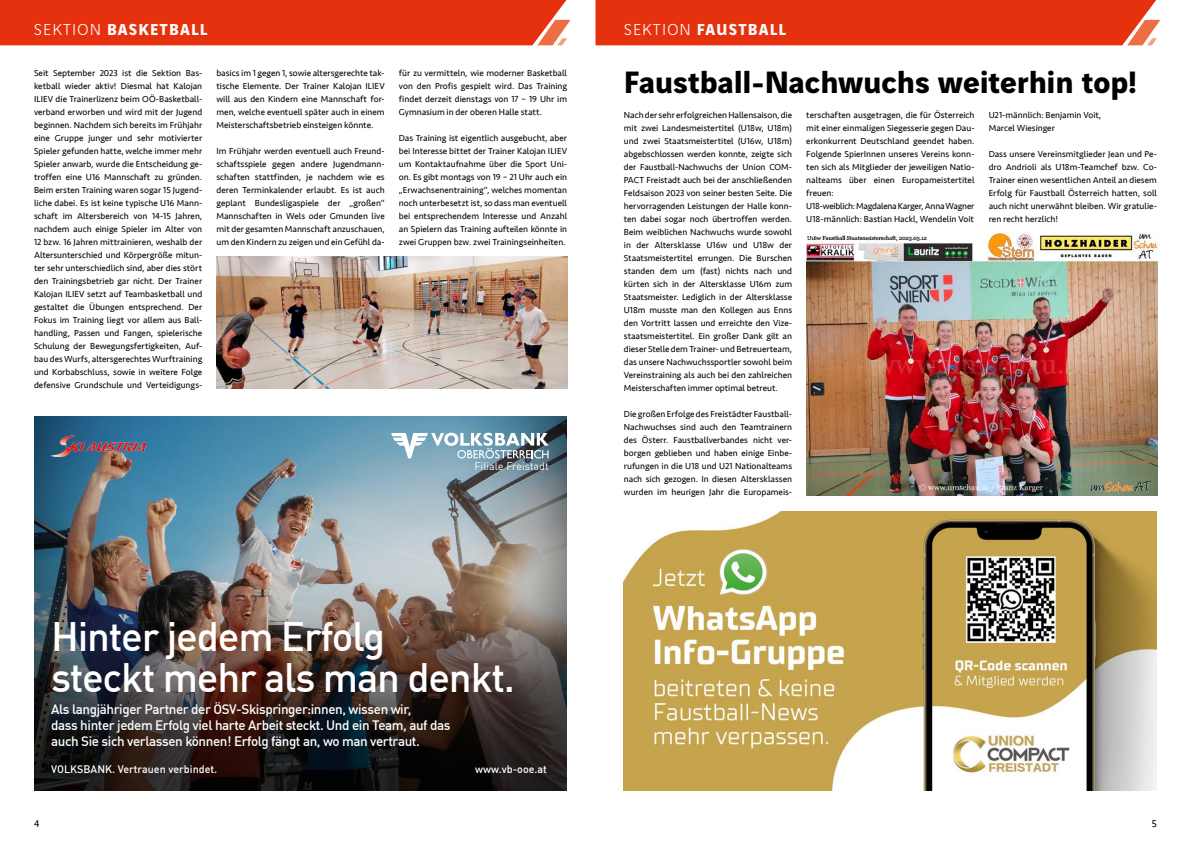
<style>
.page{position:relative;width:1191px;height:842px;background:#fff}
.page>*{position:absolute;margin:0;border:0;box-sizing:border-box;transform-origin:0 0}
.t1{font:500 40.3px/40.3px "DINOT";letter-spacing:-.03em;color:#fff}
.t2{font:700 33px "Vinci Sans";letter-spacing:-.005em;color:#000}
.t3{font:700 17px "Vinci Sans";letter-spacing:.07em;color:#fff}
.t4{font:500 13.4px/16.1px "DINOT";letter-spacing:-.03em;color:#fff}
.t5{font:500 10.7px "DINOT";color:#fff}
.t6{font:10.7px "DINOT";color:#fff}
.t7{font:10px "Seravek";color:#000}
.t8{font:9px/13px "Seravek";color:#000;text-align:justify}
.s1{font-weight:300}
</style>
<div class="page">
<div style="left:0;top:0;width:571px;height:45px;background:#e6310e"></div>
<div style="left:595px;top:0;width:565px;height:45px;background:#e6310e"></div>
<img style="left:624px;top:512px;width:533px;height:279px">
<div style="left:34px;top:417px;width:532px;height:373px;background:#000;opacity:.75"></div>
<svg style="left:391px;top:433px;width:158px;height:25px"></svg>
<img style="left:51px;top:435px;width:95px;height:21px">
<img style="left:216px;top:257px;width:351px;height:132px">
<img style="left:806px;top:233px;width:351px;height:263px">
<h3 class="t3" style="left:34px;top:16px;width:175px"><span class="s1">SEKTION</span> BASKETBALL</h3>
<h3 class="t3" style="left:624px;top:16px;width:164px"><span class="s1">SEKTION</span> FAUSTBALL</h3>
<p class="t8" style="left:34px;top:67px;width:170px">Seit September 2023 ist die Sektion Bas&shy;ketball wieder aktiv! Diesmal hat Kalojan ILIEV die Trainerlizenz beim OÖ-Basketball&shy;verband erworben und wird mit der Jugend beginnen. Nachdem sich bereits im Frühjahr eine Gruppe junger und sehr motivierter Spieler gefunden hatte, welche immer mehr Spieler anwarb, wurde die Entscheidung ge&shy;troffen eine U16 Mannschaft zu gründen.<br>Beim ersten Training waren sogar 15 Jugend&shy;liche dabei. Es ist keine typische U16 Mann&shy;schaft im Altersbereich von 14-15 Jahren, nachdem auch einige Spieler im Alter von 12 bzw. 16 Jahren mittrainieren, weshalb der Altersunterschied und Körpergröße mitun&shy;ter sehr unterschiedlich sind, aber dies stört den Trainingsbetrieb gar nicht. Der Trainer Kalojan ILIEV setzt auf Teambasketball und gestaltet die Übungen entsprechend. Der Fokus im Training liegt vor allem aus Ball&shy;handling, Passen und Fangen, spielerische Schulung der Bewegungsfertigkeiten, Auf&shy;bau des Wurfs, altersgerechtes Wurftraining und Korbabschluss, sowie in weitere Folge defensive Grundschule und Verteidigungs-</p>
<p class="t8" style="left:216px;top:67px;width:170px">basics im 1 gegen 1, sowie altersgerechte tak&shy;tische Elemente. Der Trainer Kalojan ILIEV will aus den Kindern eine Mannschaft for&shy;men, welche eventuell später auch in einem Meisterschaftsbetrieb einsteigen könnte.</p>
<p class="t8" style="left:216px;top:145px;width:170px">Im Frühjahr werden eventuell auch Freund&shy;schaftsspiele gegen andere Jugendmann&shy;schaften stattfinden, je nachdem wie es deren Terminkalender erlaubt. Es ist auch geplant Bundesligaspiele der „großen“ Mannschaften in Wels oder Gmunden live mit der gesamten Mannschaft anzuschauen, um den Kindern zu zeigen und ein Gefühl da-</p>
<p class="t8" style="left:399px;top:67px;width:170px">für zu vermitteln, wie moderner Basketball von den Profis gespielt wird. Das Training findet derzeit dienstags von 17 – 19 Uhr im Gymnasium in der oberen Halle statt.</p>
<p class="t8" style="left:399px;top:132px;width:170px">Das Training ist eigentlich ausgebucht, aber bei Interesse bittet der Trainer Kalojan ILIEV um Kontaktaufnahme über die Sport Uni&shy;on. Es gibt montags von 19 – 21 Uhr auch ein „Erwachsenentraining“, welches momentan noch unterbesetzt ist, so dass man eventuell bei entsprechendem Interesse und Anzahl an Spielern das Training aufteilen könnte in zwei Gruppen bzw. zwei Trainingseinheiten.</p>
<p class="t6" style="left:474px;top:458px;width:76px">Filiale Freistadt</p>
<h1 class="t1" style="left:51px;top:613px;width:465px">Hinter jedem Erfolg<br>steckt mehr als man denkt.</h1>
<h3 class="t4" style="left:51px;top:700px;width:401px">Als langjähriger Partner der ÖSV-Skispringer:innen, wissen wir,<br>dass hinter jedem Erfolg viel harte Arbeit steckt. Und ein Team, auf das auch Sie sich verlassen können! Erfolg fängt an, wo man vertraut.</h3>
<p class="t5" style="left:51px;top:761px;width:168px">VOLKSBANK. Vertrauen verbindet.</p>
<p class="t5" style="left:475px;top:761px;width:73px">www.vb-ooe.at</p>
<h2 class="t2" style="left:624px;top:56px;width:515px">Faustball-Nachwuchs weiterhin top!</h2>
<p class="t8" style="left:624px;top:109px;width:170px">Nach der sehr erfolgreichen Hallensaison, die mit zwei Landesmeistertitel (U18w, U18m) und zwei Staatsmeistertitel (U16w, U18m) abgebschlossen werden konnte, zeigte sich der Faustball-Nachwuchs der Union COM-PACT Freistadt auch bei der anschließenden Feldsaison 2023 von seiner besten Seite. Die hervorragenden Leistungen der Halle konn&shy;ten dabei sogar noch übertroffen werden.<br>Beim weiblichen Nachwuchs wurde sowohl in der Altersklasse U16w und U18w der Staatsmeistertitel errungen. Die Burschen standen dem um (fast) nichts nach und kürten sich in der Altersklasse U16m zum Staatsmeister. Lediglich in der Altersklasse U18m musste man den Kollegen aus Enns den Vortritt lassen und erreichte den Vize&shy;staatsmeistertitel. Ein großer Dank gilt an dieser Stelle dem Trainer- und Betreuerteam, das unsere Nachwuchssportler sowohl beim Vereinstraining als auch bei den zahlreichen Meisterschaften immer optimal betreut.</p>
<p class="t8" style="left:624px;top:408px;width:170px">Die großen Erfolge des Freistädter Faustball-Nachwuchses sind auch den Teamtrainern des Österr. Faustballverbandes nicht ver&shy;borgen geblieben und haben einige Einbe&shy;rufungen in die U18 und U21 Nationalteams nach sich gezogen. In diesen Altersklassen wurden im heurigen Jahr die Europameis-</p>
<p class="t8" style="left:806px;top:109px;width:170px;text-align:left">terschaften ausgetragen, die für Österreich mit einer einmaligen Siegesserie gegen Dau&shy;erkonkurrent Deutschland geendet haben.<br>Folgende SpierInnen unseres Vereins konn&shy;ten sich als Mitglieder der jeweiligen Natio&shy;nalteams über einen Europameistertitel freuen:<br>U18-weiblich: Magdalena Karger, Anna Wagner U18-männlich: Bastian Hackl, Wendelin Voit</p>
<p class="t8" style="left:988px;top:109px;width:114px">U21-männlich: Benjamin Voit,<br>Marcel Wiesinger</p>
<p class="t8" style="left:988px;top:148px;width:170px">Dass unsere Vereinsmitglieder Jean und Pe&shy;dro Andrioli als U18m-Teamchef bzw. Co-Trainer einen wesentlichen Anteil an diesem Erfolg für Faustball Österreich hatten, soll auch nicht unerwähnt bleiben. Wir gratulie&shy;ren recht herzlich!</p>
<p class="t7" style="left:34px;top:816px;width:7px">4</p>
<p class="t7" style="left:1151px;top:816px;width:7px">5</p>
</div>
